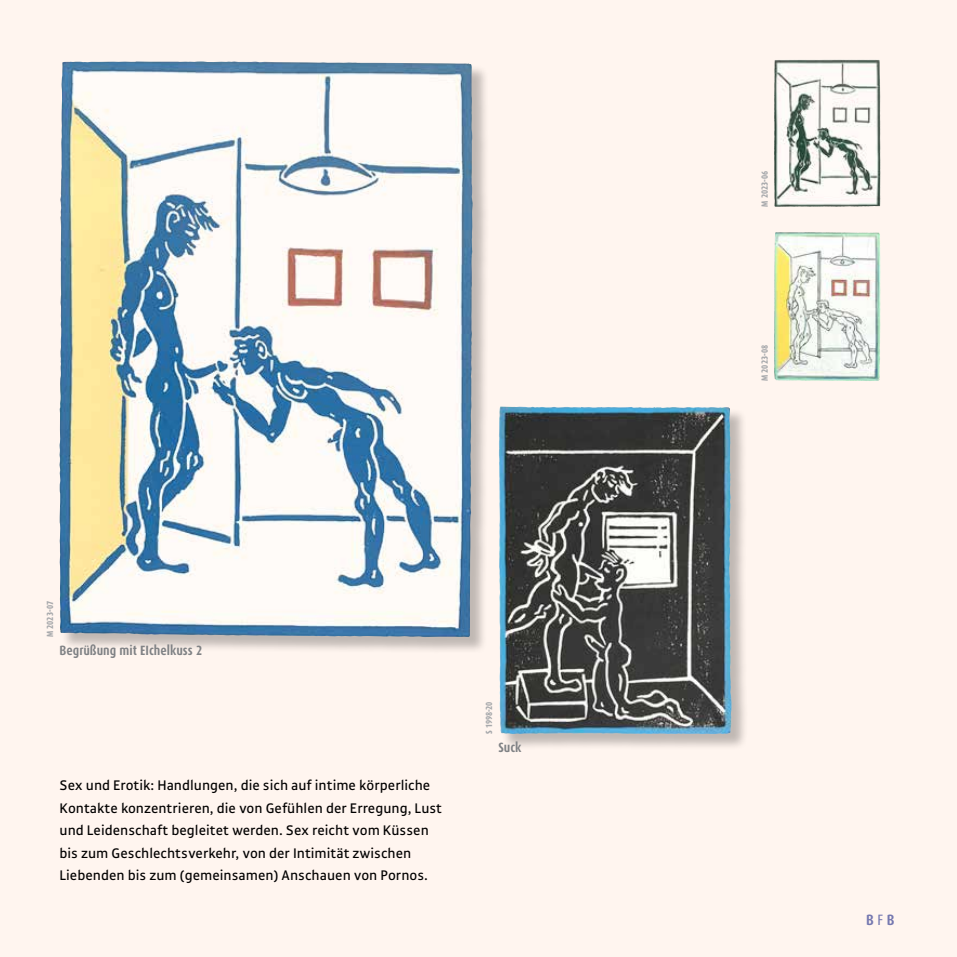
<style>
.page{position:relative;width:957px;height:957px;background:#fff5ef}
.page>*{position:absolute;margin:0;border:0;box-sizing:border-box;transform-origin:0 0}
.t1{font:15px/22.5px "Gak Sans";color:#000}
.t2{font:700 15px "Dax Condensed";color:#7578b0}
.t3{font:700 13.5px "Dax Condensed";color:#808285}
.t4{font:800 9px "Dax Condensed";color:#a7a9ac}
.s1{font-weight:400}
</style>
<div class="page">
<img style="left:774px;top:60px;width:67px;height:142px">
<div style="left:61px;top:62px;width:429px;height:592px;background:#000;opacity:.25"></div>
<img style="left:59px;top:61px;width:182px;height:574px">
<img style="left:774px;top:232px;width:45px;height:149px">
<div style="left:500px;top:408px;width:248px;height:343px;background:#000;opacity:.25"></div>
<img style="left:499px;top:407px;width:232px;height:327px">
<p class="t4" style="left:45px;top:637px;width:38px;rotate:-90deg">M 2023-07</p>
<p class="t3" style="left:60px;top:643px;width:144px">Begrüßung mit EIchelkuss 2</p>
<p class="t1" style="left:60px;top:774px;width:384px">Sex und Erotik: Handlungen, die sich auf intime körperliche Kontakte konzentrieren, die von Gefühlen der Erregung, Lust und Leidenschaft begleitet werden. Sex reicht vom Küssen bis zum Geschlechtsverkehr, von der Intimität zwischen Liebenden bis zum (gemeinsamen) Anschauen von Pornos.</p>
<p class="t4" style="left:484px;top:734px;width:34px;rotate:-90deg">S 1998-20</p>
<p class="t3" style="left:498px;top:740px;width:25px">Suck</p>
<p class="t4" style="left:759px;top:207px;width:38px;rotate:-90deg">M 2023-06</p>
<p class="t4" style="left:759px;top:381px;width:38px;rotate:-90deg">M 2023-08</p>
<p class="t2" style="left:866px;top:911px;width:30px">B <span class="s1">F</span>B</p>
</div>
